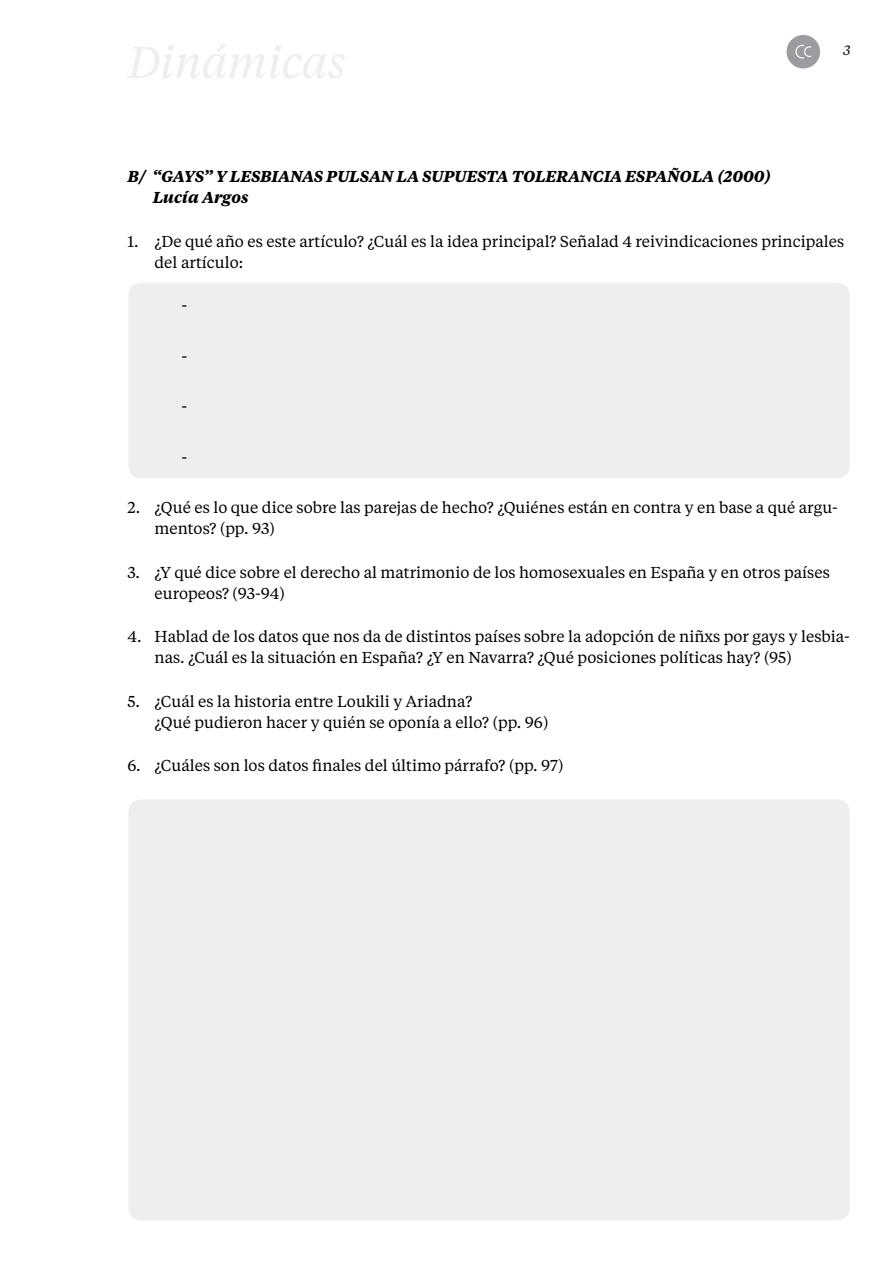
<style>
.page{position:relative;width:893px;height:1263px;background:#fff}
.page>*{position:absolute;margin:0;border:0;box-sizing:border-box;transform-origin:0 0}
.t1{font:16.5px "Tiempos Text";color:#000}
.t2{font:15.75px/21px "Tiempos Text";color:#000}
.numeros{font:italic 700 15.75px/21px "Tiempos Text";color:#000}
.t3{font:italic 13.5px "Tiempos Text";color:#000}
</style>
<div class="page">
<svg style="left:787px;top:35px;width:33px;height:33px"></svg>
<div style="left:128px;top:283px;width:722px;height:195px;background:#edeef0;border-radius:13px"></div>
<div style="left:128px;top:799px;width:722px;height:421px;background:#edeef0;border-radius:13px"></div>
<p class="t3" style="left:843px;top:41px;width:9px">3</p>
<p class="numeros" style="left:153px;top:165px;width:619px;text-indent:-25px">B/ “GAYS” Y LESBIANAS PULSAN LA SUPUESTA TOLERANCIA ESPAÑOLA (2000)<br>Lucía Argos</p>
<p class="t2" style="left:155px;top:230px;width:691px;text-indent:-27px">1. ¿De qué año es este artículo? ¿Cuál es la idea principal? Señalad 4 reivindicaciones principales del artículo:</p>
<p class="t1" style="left:182px;top:294px;width:7px">-</p>
<p class="t1" style="left:182px;top:345px;width:7px">-</p>
<p class="t1" style="left:182px;top:395px;width:7px">-</p>
<p class="t1" style="left:182px;top:446px;width:7px">-</p>
<p class="t2" style="left:155px;top:496px;width:685px;text-indent:-27px">2. ¿Qué es lo que dice sobre las parejas de hecho? ¿Quiénes están en contra y en base a qué argu&shy;mentos? (pp. 93)</p>
<p class="t2" style="left:155px;top:561px;width:677px;text-indent:-27px">3. ¿Y qué dice sobre el derecho al matrimonio de los homosexuales en España y en otros países europeos? (93-94)</p>
<p class="t2" style="left:155px;top:625px;width:697px;text-indent:-27px">4. Hablad de los datos que nos da de distintos países sobre la adopción de niñxs por gays y lesbia&shy;nas. ¿Cuál es la situación en España? ¿Y en Navarra? ¿Qué posiciones políticas hay? (95)</p>
<p class="t2" style="left:155px;top:690px;width:395px;text-indent:-27px">5. ¿Cuál es la historia entre Loukili y Ariadna?<br>¿Qué pudieron hacer y quién se oponía a ello? (pp. 96)</p>
<p class="t2" style="left:128px;top:754px;width:438px">6. ¿Cuáles son los datos finales del último párrafo? (pp. 97)</p>
</div>
